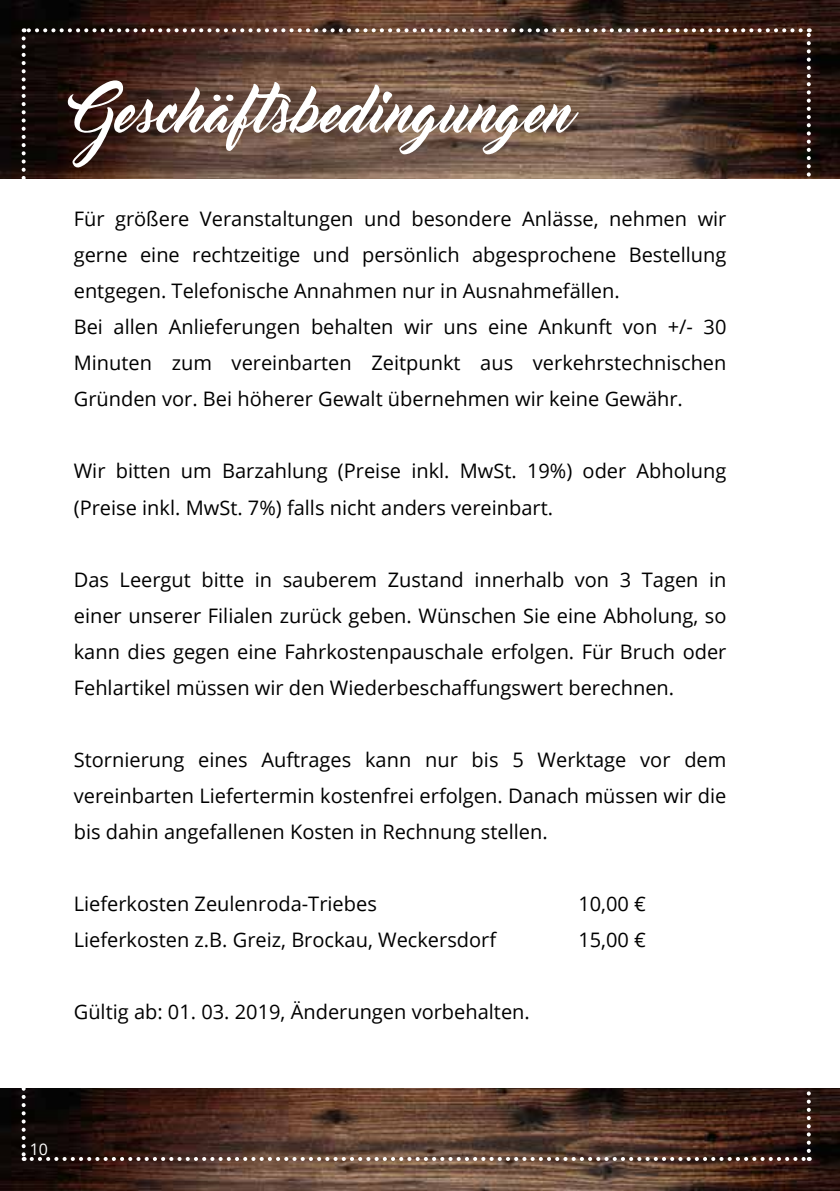
<style>
.page{position:relative;width:840px;height:1191px;background:#fff}
.page>*{position:absolute;margin:0;border:0;box-sizing:border-box;transform-origin:0 0}
.t1{font:56px "Master Of Break";color:#fff}
.t2{font:20px/36px "Open Sans";color:#000}
.t3{font:16px "Open Sans";color:#fff}
</style>
<div class="page">
<img style="left:0;top:0;width:839px;height:179px">
<img style="left:0;top:1089px;width:839px;height:102px">
<svg style="left:22px;top:38px;width:4px;height:1123px"></svg>
<svg style="left:32px;top:1157px;width:777px;height:4px"></svg>
<svg style="left:806px;top:28px;width:4px;height:1123px"></svg>
<svg style="left:24px;top:28px;width:776px;height:4px"></svg>
<h1 class="t1" style="left:74px;top:81px;width:496px">Geschäftsbedingungen</h1>
<p class="t2" style="left:74px;top:201px;width:653px">Für größere Veranstaltungen und besondere Anlässe, nehmen wir gerne eine rechtzeitige und persönlich abgesprochene Bestellung entgegen. Telefonische Annahmen nur in Ausnahmefällen.<br>Bei allen Anlieferungen behalten wir uns eine Ankunft von +/- 30<br>Minuten zum vereinbarten Zeitpunkt aus verkehrstechnischen Gründen vor. Bei höherer Gewalt übernehmen wir keine Gewähr.</p>
<p class="t2" style="left:74px;top:453px;width:653px">Wir bitten um Barzahlung (Preise inkl. MwSt. 19%) oder Abholung (Preise inkl. MwSt. 7%) falls nicht anders vereinbart.</p>
<p class="t2" style="left:74px;top:561px;width:653px;text-align:justify">Das Leergut bitte in sauberem Zustand innerhalb von 3 Tagen in einer unserer Filialen zurück geben. Wünschen Sie eine Abholung, so kann dies gegen eine Fahrkostenpauschale erfolgen. Für Bruch oder Fehlartikel müssen wir den Wiederbeschaffungswert berechnen.</p>
<p class="t2" style="left:74px;top:741px;width:653px;text-align:justify">Stornierung eines Auftrages kann nur bis 5 Werktage vor dem vereinbarten Liefertermin kostenfrei erfolgen. Danach müssen wir die bis dahin angefallenen Kosten in Rechnung stellen.</p>
<p class="t2" style="left:74px;top:885px;width:304px">Lieferkosten Zeulenroda-Triebes</p>
<p class="t2" style="left:578px;top:885px;width:69px">10,00 €</p>
<p class="t2" style="left:74px;top:921px;width:424px">Lieferkosten z.B. Greiz, Brockau, Weckersdorf</p>
<p class="t2" style="left:578px;top:921px;width:69px">15,00 €</p>
<p class="t2" style="left:74px;top:993px;width:457px">Gültig ab: 01. 03. 2019, Änderungen vorbehalten.</p>
<p class="t3" style="left:30px;top:1138px;width:20px">10</p>
</div>
